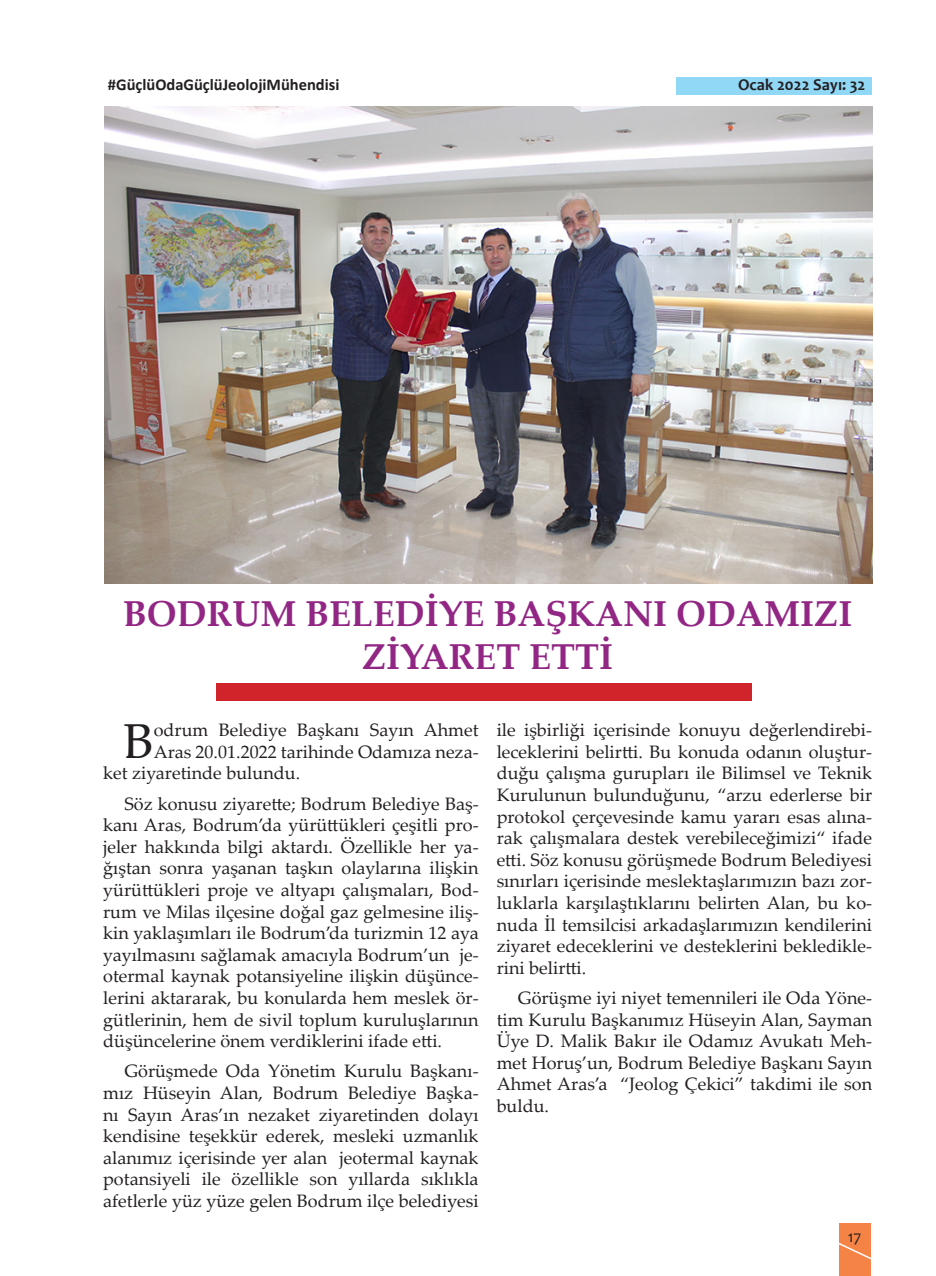
<style>
.page{position:relative;width:936px;height:1276px;background:#fff}
.page>*{position:absolute;margin:0;border:0;box-sizing:border-box;transform-origin:0 0}
._02_metin{font:49.05px "Palatino Linotype";color:#231f20}
._01_baslik{font:700 36px/43.2px "Palatino Linotype";color:#922684;text-align:center}
._02_metin-2{font:18px/21.6px "Palatino Linotype";color:#231f20;text-align:justify}
.t1{font:700 16.5px "Calibri";color:#231f20}
.t2{font:700 16.5px "Candara";color:#231f20}
.t3{font:16.5px "Candara";color:#231f20}
</style>
<div class="page">
<div style="left:838px;top:1222px;width:32px;height:54px;background:#f58345"></div>
<svg style="left:838px;top:1239px;width:33px;height:22px"></svg>
<div style="left:676px;top:77px;width:196px;height:17px;background:#91d8f7"></div>
<div style="left:216px;top:683px;width:535px;height:17px;background:#d1232a"></div>
<img style="left:105px;top:106px;width:767px;height:478px">
<p class="t1" style="left:108px;top:73px;width:233px">#GüçlüOdaGüçlüJeolojiMühendisi</p>
<p class="t2" style="left:738px;top:75px;width:129px">Ocak 2022 Sayı: 32</p>
<p class="_01_baslik" style="left:123px;top:591px;width:730px">BODRUM BELEDİYE BAŞKANI ODAMIZI<br>ZİYARET ETTİ</p>
<p class="_02_metin" style="left:124px;top:706px;width:31px">B</p>
<p class="_02_metin-2" style="left:154px;top:718px;width:326px">odrum Belediye Başkanı Sayın Ahmet</p>
<p class="_02_metin-2" style="left:154px;top:740px;width:326px">Aras 20.01.2022 tarihinde Odamıza neza-</p>
<p class="_02_metin-2" style="left:103px;top:762px;width:198px">ket ziyaretinde bulundu.</p>
<p class="_02_metin-2" style="left:103px;top:792px;width:377px;text-indent:21px">Söz konusu ziyarette; Bodrum Belediye Baş&shy;kanı Aras, Bodrum’da yürüttükleri çeşitli pro&shy;jeler hakkında bilgi aktardı. Özellikle her ya&shy;ğıştan sonra yaşanan taşkın olaylarına ilişkin yürüttükleri proje ve altyapı çalışmaları, Bod&shy;rum ve Milas ilçesine doğal gaz gelmesine iliş&shy;kin yaklaşımları ile Bodrum’da turizmin 12 aya yayılmasını sağlamak amacıyla Bodrum’un je&shy;otermal kaynak potansiyeline ilişkin düşünce&shy;lerini aktararak, bu konularda hem meslek ör&shy;gütlerinin, hem de sivil toplum kuruluşlarının düşüncelerine önem verdiklerini ifade etti.</p>
<p class="_02_metin-2" style="left:103px;top:1059px;width:377px;text-indent:21px">Görüşmede Oda Yönetim Kurulu Başkanı&shy;mız Hüseyin Alan, Bodrum Belediye Başka&shy;nı Sayın Aras’ın nezaket ziyaretinden dolayı kendisine teşekkür ederek, mesleki uzmanlık alanımız içerisinde yer alan jeotermal kaynak potansiyeli ile özellikle son yıllarda sıklıkla afetlerle yüz yüze gelen Bodrum ilçe belediyesi</p>
<p class="_02_metin-2" style="left:496px;top:718px;width:377px">ile işbirliği içerisinde konuyu değerlendirebi&shy;leceklerini belirtti. Bu konuda odanın oluştur&shy;duğu çalışma gurupları ile Bilimsel ve Teknik Kurulunun bulunduğunu, “arzu ederlerse bir protokol çerçevesinde kamu yararı esas alına&shy;rak çalışmalara destek verebileceğimizi“ ifade etti. Söz konusu görüşmede Bodrum Belediyesi sınırları içerisinde meslektaşlarımızın bazı zor&shy;luklarla karşılaştıklarını belirten Alan, bu ko&shy;nuda İl temsilcisi arkadaşlarımızın kendilerini ziyaret edeceklerini ve desteklerini bekledikle&shy;rini belirtti.</p>
<p class="_02_metin-2" style="left:496px;top:986px;width:377px;text-indent:21px">Görüşme iyi niyet temennileri ile Oda Yöne&shy;tim Kurulu Başkanımız Hüseyin Alan, Sayman Üye D. Malik Bakır ile Odamız Avukatı Meh&shy;met Horuş’un, Bodrum Belediye Başkanı Sayın Ahmet Aras’a “Jeolog Çekici” takdimi ile son buldu.</p>
<p class="t3" style="left:847px;top:1226px;width:15px">17</p>
</div>
